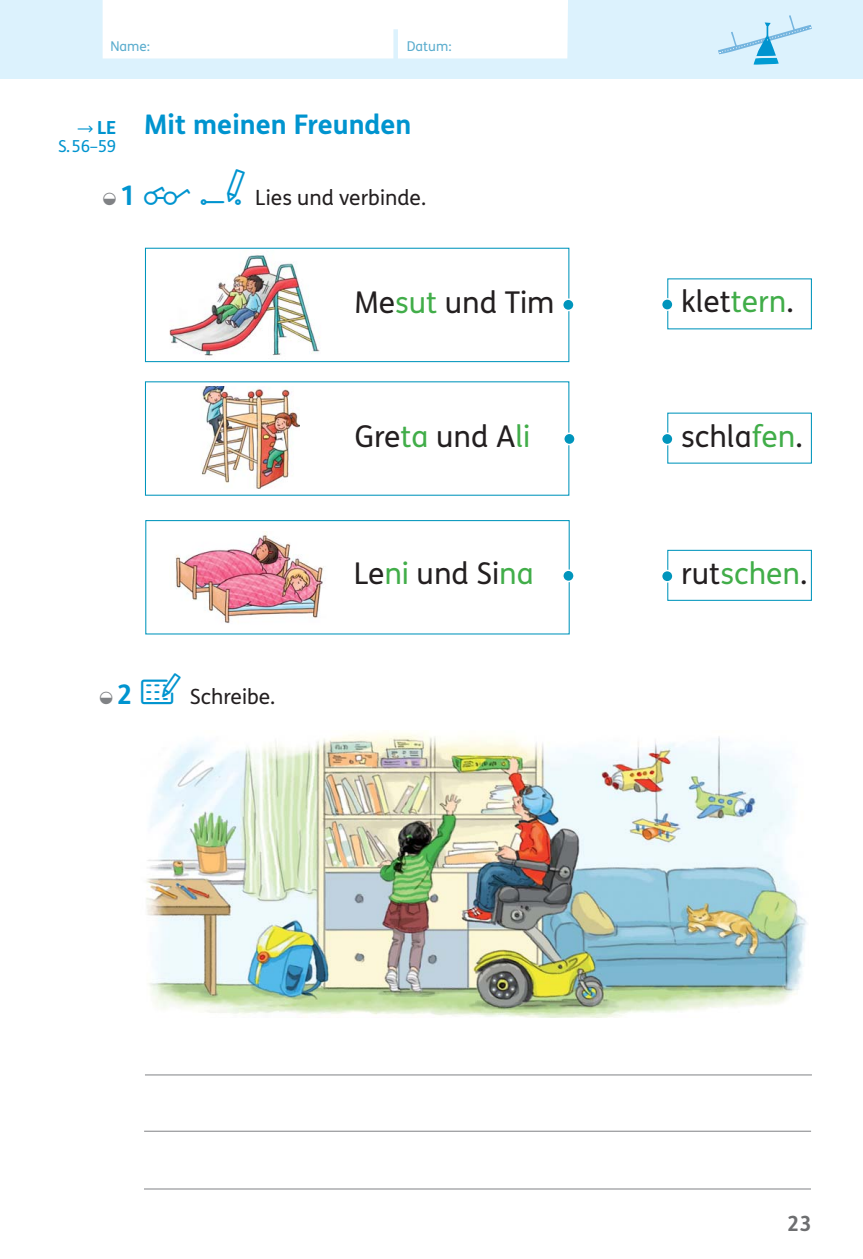
<style>
.page{position:relative;width:863px;height:1259px;background:#fff}
.page>*{position:absolute;margin:0;border:0;box-sizing:border-box;transform-origin:0 0}
.t1{font:30px "FS Klett GSV";color:#231f20}
.t2{font:30px "FS Klett GSV";color:#41ad49}
.t3{font:700 27px "FS Klett GSV";color:#0094cf}
.t4{font:21px "FS Klett GSV";color:#231f20}
.t5{font:700 21px "FS Klett GSV";color:#6d6e70}
.t6{font:700 18px "FS Klett GSV";color:#0094cf}
.t7{font:16.5px "FS Klett GSV";color:#0094cf}
.t8{font:13.5px "FS Klett GSV";color:#5badce}
.s1{color:#41ad49}
.s2{color:#231f20}
</style>
<div class="page">
<div style="left:0;top:0;width:862px;height:78px;background:#dcf2fd"></div>
<div style="left:103px;top:0;width:465px;height:58px;background:#fff"></div>
<div style="left:393px;top:29px;width:5px;height:30px;background:#dcf2fd"></div>
<img style="left:169px;top:254px;width:151px;height:102px">
<div style="left:145px;top:248px;width:424px;height:114px;border:1px solid #0095bc"></div>
<img style="left:201px;top:386px;width:99px;height:103px">
<hr style="left:144px;top:1188px;width:666px;height:1px;background:#808285">
<hr style="left:145px;top:1074px;width:666px;height:1px;background:#808285">
<hr style="left:144px;top:1130px;width:667px;height:1px;background:#808285">
<img style="left:146px;top:733px;width:661px;height:284px">
<img style="left:175px;top:531px;width:149px;height:93px">
<div style="left:145px;top:520px;width:424px;height:114px;border:1px solid #0095bc"></div>
<div style="left:562px;top:299px;width:12px;height:11px;background:#0095bc;border-radius:50%"></div>
<div style="left:562px;top:298px;width:12px;height:13px;border:2px solid #fff;border-radius:50%"></div>
<div style="left:563px;top:433px;width:12px;height:11px;background:#0095bc;border-radius:50%"></div>
<div style="left:563px;top:432px;width:12px;height:13px;border:2px solid #fff;border-radius:50%"></div>
<div style="left:661px;top:299px;width:11px;height:11px;background:#0095bc;border-radius:50%"></div>
<div style="left:660px;top:298px;width:13px;height:13px;border:2px solid #fff;border-radius:50%"></div>
<div style="left:661px;top:433px;width:11px;height:11px;background:#0095bc;border-radius:50%"></div>
<div style="left:660px;top:432px;width:13px;height:13px;border:2px solid #fff;border-radius:50%"></div>
<div style="left:667px;top:550px;width:144px;height:51px;border:1px solid #0095bc"></div>
<div style="left:661px;top:570px;width:11px;height:12px;background:#0095bc;border-radius:50%"></div>
<div style="left:660px;top:570px;width:13px;height:12px;border:2px solid #fff;border-radius:50%"></div>
<svg style="left:718px;top:15px;width:93px;height:50px"></svg>
<div style="left:562px;top:570px;width:12px;height:11px;background:#0095bc;border-radius:50%"></div>
<div style="left:562px;top:569px;width:12px;height:13px;border:2px solid #fff;border-radius:50%"></div>
<p class="t8" style="left:110px;top:39px;width:41px">Name:</p>
<p class="t8" style="left:407px;top:39px;width:46px">Datum:</p>
<p class="t6" style="left:97px;top:117px;width:21px">LE</p>
<p class="t7" style="left:58px;top:137px;width:60px">S. 56–59</p>
<p class="t3" style="left:144px;top:109px;width:269px">Mit meinen Freunden</p>
<p class="t3" style="left:120px;top:180px;width:17px">1</p>
<p class="t4" style="left:255px;top:185px;width:172px">Lies und verbinde.</p>
<p class="t1" style="left:355px;top:285px;width:201px">Me<span class="s1">sut</span> und Tim</p>
<p class="t1" style="left:355px;top:419px;width:177px">Gre<span class="s1">ta</span> und A<span class="s1">li</span></p>
<p class="t1" style="left:681px;top:284px;width:114px">klet<span class="s1">tern</span>.</p>
<p class="t1" style="left:681px;top:419px;width:123px">schla<span class="s1">fen</span>.</p>
<p class="t3" style="left:117px;top:679px;width:17px">2</p>
<p class="t4" style="left:190px;top:684px;width:87px">Schreibe.</p>
<p class="t1" style="left:354px;top:556px;width:181px">Le<span class="s1">ni</span> und Si<span class="s1">na</span></p>
<p class="t2" style="left:681px;top:556px;width:128px"><span class="s2">rut</span>schen<span class="s2">.</span></p>
<p class="t5" style="left:787px;top:1211px;width:26px">23</p>
</div>
